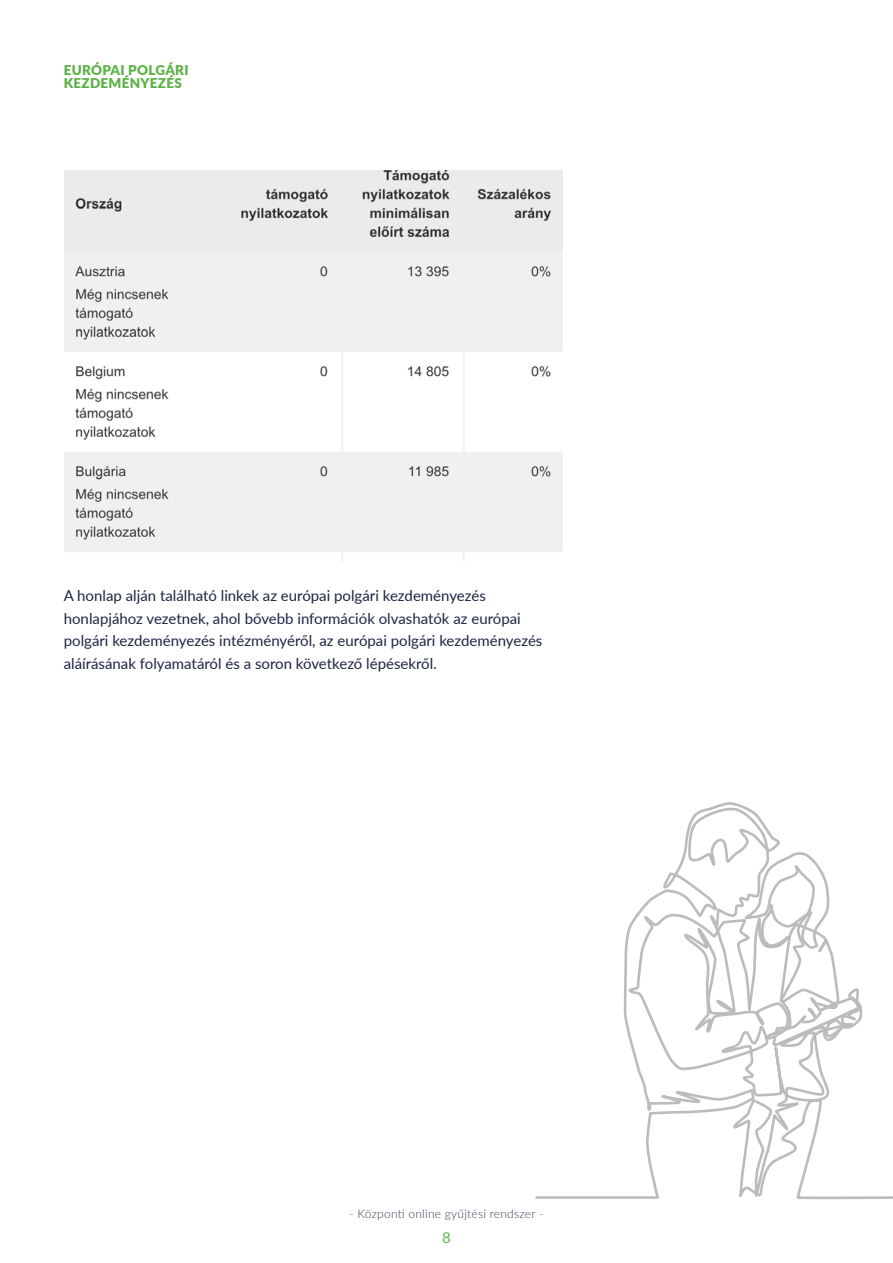
<style>
.page{position:relative;width:893px;height:1263px;background:#fff}
.page>*{position:absolute;margin:0;border:0;box-sizing:border-box;transform-origin:0 0}
.t1{font:15px/22.5px "Lato";color:#1c2543}
.t2{font:15px "Lato";color:#5cb246}
.t3{font:900 13.5px/13.5px "Lato";letter-spacing:.02em;color:#5cb246}
.t4{font:300 12px "Lato";letter-spacing:.02em;color:#3c3e5c}
</style>
<div class="page">
<img style="left:65px;top:170px;width:498px;height:391px">
<svg style="left:535px;top:802px;width:358px;height:398px"></svg>
<p class="t3" style="left:64px;top:62px;width:126px">EURÓPAI POLGÁRI<br>KEZDEMÉNYEZÉS</p>
<p class="t1" style="left:64px;top:584px;width:480px">A honlap alján található linkek az európai polgári kezdeményezés honlapjához vezetnek, ahol bővebb információk olvashatók az európai polgári kezdeményezés intézményéről, az európai polgári kezdeményezés aláírásának folyamatáról és a soron következő lépésekről.</p>
<p class="t4" style="left:349px;top:1206px;width:196px">- Központi online gyűjtési rendszer -</p>
<p class="t2" style="left:442px;top:1227px;width:10px">8</p>
</div>
